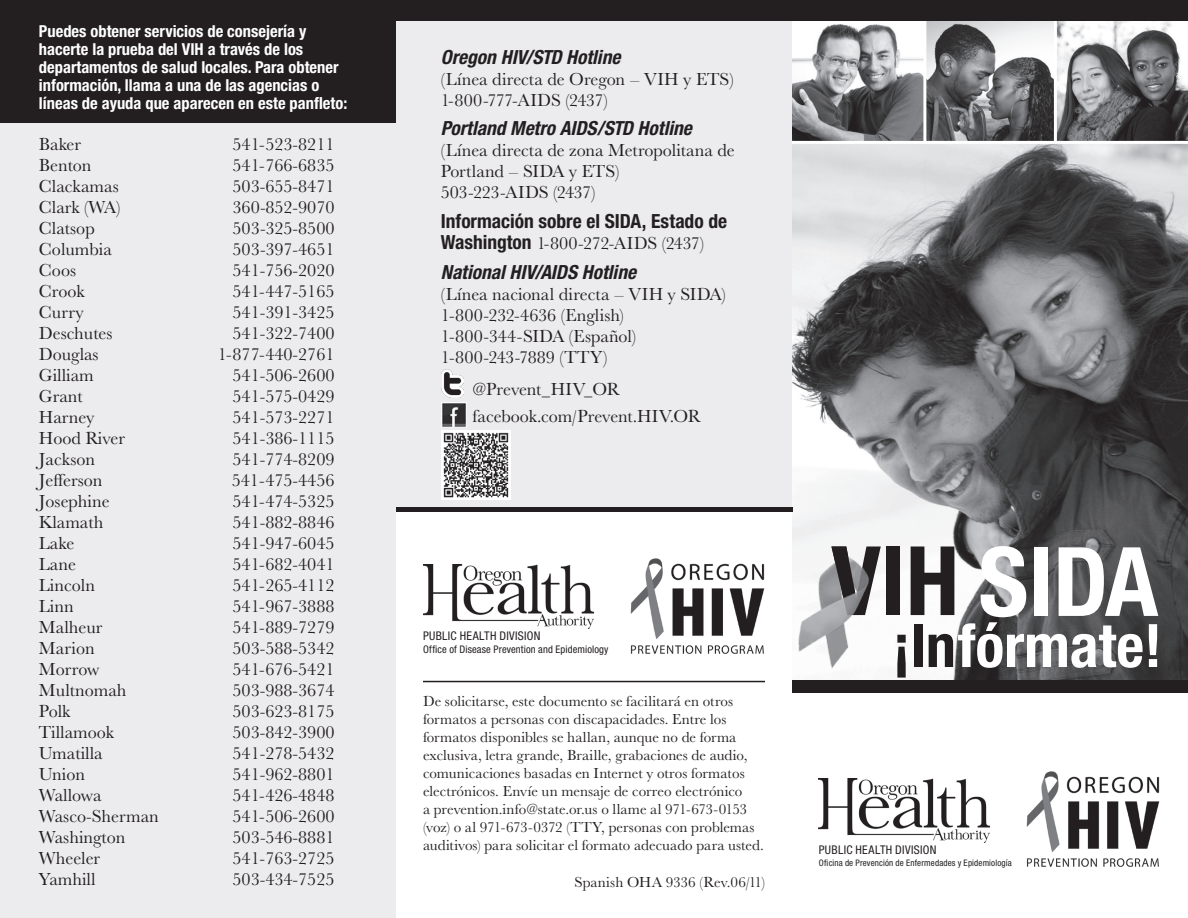
<style>
.page{position:relative;width:1188px;height:918px;background:#fff}
.page>*{position:absolute;margin:0;border:0;box-sizing:border-box;transform-origin:0 0}
.t1{font:700 condensed 96px "Helvetica Neue LT Std";color:#fff}
.t2{font:700 condensed 60px "Helvetica Neue LT Std";color:#fff}
.t3{font:italic 700 condensed 19.5px "Helvetica Neue LT Std";color:#231f20}
.t4{font:700 condensed 19.5px "Helvetica Neue LT Std";color:#231f20}
.t5{font:18px/21px "Baskerville URW";color:#231f20}
.t6{font:700 condensed 16.5px/18px "Helvetica Neue LT Std";color:#fff}
.t7{font:15px/18px "Baskerville URW";letter-spacing:.005em;color:#231f20}
.t8{font:condensed 12px "Helvetica Neue LT Std";letter-spacing:.025em;color:#231f20}
.t9{font:condensed 10.5px "Helvetica Neue LT Std";letter-spacing:.01em;color:#231f20}
.t10{font:condensed 9px "Helvetica Neue LT Std";letter-spacing:.015em;color:#231f20}
.s1{font-family:"Helvetica Neue LT Std";font-weight:700;font-stretch:condensed;font-size:19.5px}
.s2{color:#231f20}
</style>
<div class="page">
<div style="left:792px;top:679px;width:396px;height:14px;background:#231f20"></div>
<img style="left:792px;top:144px;width:396px;height:536px">
<img style="left:1057px;top:21px;width:131px;height:120px">
<img style="left:926px;top:21px;width:128px;height:120px">
<img style="left:792px;top:24px;width:131px;height:117px">
<img style="left:819px;top:778px;width:170px;height:64px">
<img style="left:423px;top:565px;width:170px;height:64px">
<img style="left:631px;top:558px;width:134px;height:96px">
<img style="left:1027px;top:772px;width:133px;height:95px">
<div style="left:396px;top:10px;width:396px;height:498px;background:#ececee"></div>
<div style="left:0;top:28px;width:396px;height:890px;background:#ececee"></div>
<div style="left:0;top:0;width:396px;height:122px;background:#231f20"></div>
<hr style="left:396px;top:507px;width:396px;height:4px;background:#231f20">
<hr style="left:423px;top:681px;width:342px;height:1px;background:#231f20">
<div style="left:792px;top:0;width:396px;height:21px;background:#231f20"></div>
<div style="left:396px;top:0;width:396px;height:21px;background:#231f20"></div>
<img style="left:442px;top:403px;width:24px;height:24px">
<img style="left:442px;top:370px;width:22px;height:28px">
<img style="left:442px;top:430px;width:69px;height:69px">
<img style="left:792px;top:540px;width:100px;height:140px">
<svg style="left:831px;top:547px;width:24px;height:50px"></svg>
<p class="t6" style="left:39px;top:22px;width:310px">Puedes obtener servicios de consejería y hacerte la prueba del VIH a través de los departamentos de salud locales. Para obtener información, llama a una de las agencias o líneas de ayuda que aparecen en este panfleto:</p>
<p class="t3" style="left:441px;top:45px;width:181px">Oregon HIV/STD Hotline</p>
<p class="t5" style="left:441px;top:68px;width:294px">(Línea directa de Oregon – VIH y ETS)<br>1-800-777-AIDS (2437)</p>
<p class="t3" style="left:441px;top:117px;width:253px">Portland Metro AIDS/STD Hotline</p>
<p class="t5" style="left:441px;top:140px;width:296px">(Línea directa de zona Metropolitana de<br>Portland – SIDA y ETS)<br>503-223-AIDS (2437)</p>
<p class="t4" style="left:441px;top:209px;width:288px">Información sobre el SIDA, Estado de</p>
<p class="t5" style="left:441px;top:233px;width:265px"><span class="s1">Washington</span> 1-800-272-AIDS (2437)</p>
<p class="t3" style="left:441px;top:260px;width:197px">National HIV/AIDS Hotline</p>
<p class="t5" style="left:441px;top:283px;width:287px">(Línea nacional directa – VIH y SIDA)<br>1-800-232-4636 (English)<br>1-800-344-SIDA (Español)<br>1-800-243-7889 (TTY)</p>
<p class="t5" style="left:39px;top:134px;width:44px">Baker</p>
<p class="t5" style="left:233px;top:134px;width:103px">541-523-8211</p>
<p class="t5" style="left:39px;top:155px;width:54px">Benton</p>
<p class="t5" style="left:233px;top:155px;width:103px">541-766-6835</p>
<p class="t5" style="left:39px;top:176px;width:81px">Clackamas</p>
<p class="t5" style="left:233px;top:176px;width:103px">503-655-8471</p>
<p class="t5" style="left:39px;top:197px;width:83px">Clark (WA)</p>
<p class="t5" style="left:233px;top:197px;width:103px">360-852-9070</p>
<p class="t5" style="left:39px;top:218px;width:57px">Clatsop</p>
<p class="t5" style="left:233px;top:218px;width:103px">503-325-8500</p>
<p class="t5" style="left:39px;top:239px;width:75px">Columbia</p>
<p class="t5" style="left:233px;top:239px;width:103px">503-397-4651</p>
<p class="t5" style="left:39px;top:260px;width:39px">Coos</p>
<p class="t5" style="left:233px;top:260px;width:103px">541-756-2020</p>
<p class="t5" style="left:39px;top:281px;width:47px">Crook</p>
<p class="t5" style="left:233px;top:281px;width:103px">541-447-5165</p>
<p class="t5" style="left:39px;top:302px;width:46px">Curry</p>
<p class="t5" style="left:233px;top:302px;width:103px">541-391-3425</p>
<p class="t5" style="left:39px;top:323px;width:75px">Deschutes</p>
<p class="t5" style="left:233px;top:323px;width:103px">541-322-7400</p>
<p class="t5" style="left:39px;top:344px;width:61px">Douglas</p>
<p class="t5" style="left:218px;top:344px;width:118px">1-877-440-2761</p>
<p class="t5" style="left:39px;top:365px;width:56px">Gilliam</p>
<p class="t5" style="left:233px;top:365px;width:103px">541-506-2600</p>
<p class="t5" style="left:39px;top:386px;width:45px">Grant</p>
<p class="t5" style="left:233px;top:386px;width:103px">541-575-0429</p>
<p class="t5" style="left:39px;top:407px;width:57px">Harney</p>
<p class="t5" style="left:233px;top:407px;width:103px">541-573-2271</p>
<p class="t5" style="left:39px;top:428px;width:88px">Hood River</p>
<p class="t5" style="left:233px;top:428px;width:103px">541-386-1115</p>
<p class="t5" style="left:39px;top:449px;width:58px">Jackson</p>
<p class="t5" style="left:233px;top:449px;width:103px">541-774-8209</p>
<p class="t5" style="left:39px;top:470px;width:65px">Jefferson</p>
<p class="t5" style="left:232px;top:470px;width:104px">541-475-4456</p>
<p class="t5" style="left:39px;top:491px;width:72px">Josephine</p>
<p class="t5" style="left:233px;top:491px;width:103px">541-474-5325</p>
<p class="t5" style="left:39px;top:512px;width:66px">Klamath</p>
<p class="t5" style="left:233px;top:512px;width:103px">541-882-8846</p>
<p class="t5" style="left:39px;top:533px;width:37px">Lake</p>
<p class="t5" style="left:233px;top:533px;width:103px">541-947-6045</p>
<p class="t5" style="left:39px;top:554px;width:39px">Lane</p>
<p class="t5" style="left:233px;top:554px;width:103px">541-682-4041</p>
<p class="t5" style="left:39px;top:575px;width:58px">Lincoln</p>
<p class="t5" style="left:233px;top:575px;width:103px">541-265-4112</p>
<p class="t5" style="left:39px;top:596px;width:36px">Linn</p>
<p class="t5" style="left:233px;top:596px;width:103px">541-967-3888</p>
<p class="t5" style="left:39px;top:617px;width:65px">Malheur</p>
<p class="t5" style="left:233px;top:617px;width:103px">541-889-7279</p>
<p class="t5" style="left:39px;top:638px;width:57px">Marion</p>
<p class="t5" style="left:233px;top:638px;width:103px">503-588-5342</p>
<p class="t5" style="left:39px;top:659px;width:62px">Morrow</p>
<p class="t5" style="left:233px;top:659px;width:103px">541-676-5421</p>
<p class="t5" style="left:39px;top:680px;width:89px">Multnomah</p>
<p class="t5" style="left:233px;top:680px;width:103px">503-988-3674</p>
<p class="t5" style="left:39px;top:701px;width:33px">Polk</p>
<p class="t5" style="left:233px;top:701px;width:103px">503-623-8175</p>
<p class="t5" style="left:39px;top:722px;width:77px">Tillamook</p>
<p class="t5" style="left:233px;top:722px;width:103px">503-842-3900</p>
<p class="t5" style="left:39px;top:743px;width:65px">Umatilla</p>
<p class="t5" style="left:233px;top:743px;width:103px">541-278-5432</p>
<p class="t5" style="left:39px;top:764px;width:48px">Union</p>
<p class="t5" style="left:233px;top:764px;width:103px">541-962-8801</p>
<p class="t5" style="left:39px;top:785px;width:64px">Wallowa</p>
<p class="t5" style="left:233px;top:785px;width:103px">541-426-4848</p>
<p class="t5" style="left:39px;top:806px;width:121px">Wasco-Sherman</p>
<p class="t5" style="left:233px;top:806px;width:103px">541-506-2600</p>
<p class="t5" style="left:39px;top:827px;width:88px">Washington</p>
<p class="t5" style="left:233px;top:827px;width:103px">503-546-8881</p>
<p class="t5" style="left:39px;top:848px;width:63px">Wheeler</p>
<p class="t5" style="left:233px;top:848px;width:103px">541-763-2725</p>
<p class="t5" style="left:39px;top:869px;width:58px">Yamhill</p>
<p class="t5" style="left:233px;top:869px;width:103px">503-434-7525</p>
<p class="t7" style="left:574px;top:874px;width:192px">Spanish OHA 9336 (Rev.06/11)</p>
<p class="t5" style="left:473px;top:375px;width:229px;line-height:27.8px">@Prevent_HIV_OR facebook.com/Prevent.HIV.OR</p>
<p class="t8" style="left:423px;top:629px;width:119px">Public health division</p>
<p class="t9" style="left:423px;top:643px;width:187px">Office of Disease Prevention and Epidemiology</p>
<p class="t7" style="left:423px;top:692px;width:342px">De solicitarse, este documento se facilitará en otros formatos a personas con discapacidades. Entre los formatos disponibles se hallan, aunque no de forma exclusiva, letra grande, Braille, grabaciones de audio, comunicaciones basadas en Internet y otros formatos electrónicos. Envíe un mensaje de correo electrónico<br>a prevention.info@state.or.us o llame al 971-673-0153 (voz) o al 971-673-0372 (TTY, personas con problemas auditivos) para solicitar el formato adecuado para usted.</p>
<h1 class="t1" style="left:831px;top:524px;width:329px"><span class="s2">VIH</span> SIDA</h1>
<h2 class="t2" style="left:893px;top:609px;width:271px"><span class="s2">¡In</span>fórmate!</h2>
<p class="t8" style="left:819px;top:843px;width:119px">Public health division</p>
<p class="t10" style="left:819px;top:858px;width:194px">Oficina de Prevención de Enfermedades y Epidemiología</p>
</div>
